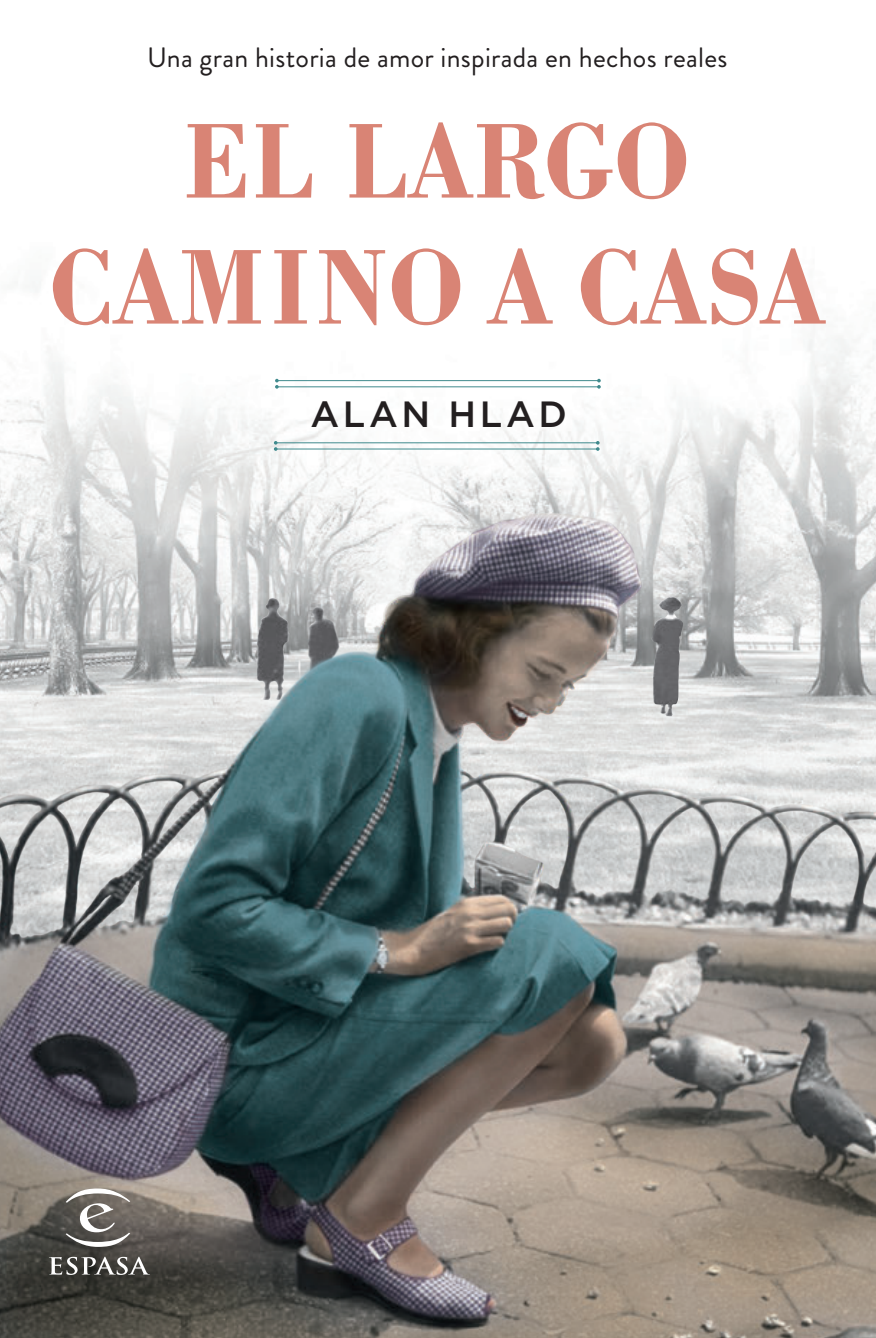
<style>
.page{position:relative;width:876px;height:1338px;background:#fff}
.page>*{position:absolute;margin:0;border:0;box-sizing:border-box;transform-origin:0 0}
.t1{font:700 110px/126px "Bodoni";letter-spacing:-.01em;color:#d98475;text-align:center;scale:.91 1}
.t2{font:500 36.4px "Gotham HTF";letter-spacing:.1em;color:#231f20}
.t3{font:28px "Brandon Grotesque";letter-spacing:.01em;color:#231f20}
</style>
<div class="page">
<img style="left:0;top:282px;width:852px;height:186px">
<img style="left:164px;top:390px;width:306px;height:78px">
<img style="left:0;top:468px;width:852px;height:869px">
<img style="left:852px;top:340px;width:24px;height:997px">
<img style="left:855px;top:390px;width:21px;height:947px">
<hr style="left:277px;top:386px;width:322px;height:1px;background:#408a8d">
<hr style="left:277px;top:380px;width:322px;height:1px;background:#408a8d">
<svg style="left:275px;top:379px;width:4px;height:9px"></svg>
<svg style="left:597px;top:379px;width:4px;height:9px"></svg>
<hr style="left:276px;top:448px;width:322px;height:1px;background:#408a8d">
<hr style="left:276px;top:442px;width:322px;height:1px;background:#408a8d">
<svg style="left:274px;top:441px;width:3px;height:10px"></svg>
<svg style="left:596px;top:441px;width:3px;height:10px"></svg>
<svg style="left:66px;top:1188px;width:64px;height:58px"></svg>
<svg style="left:49px;top:1256px;width:101px;height:18px"></svg>
<p class="t3" style="left:147px;top:38px;width:582px">Una gran historia de amor inspirada en hechos reales</p>
<h1 class="t1" style="left:48px;top:94px;width:857px">EL LARGO<br>CAMINO A CASA</h1>
<h2 class="t2" style="left:310px;top:393px;width:258px">ALAN HLAD</h2>
</div>
